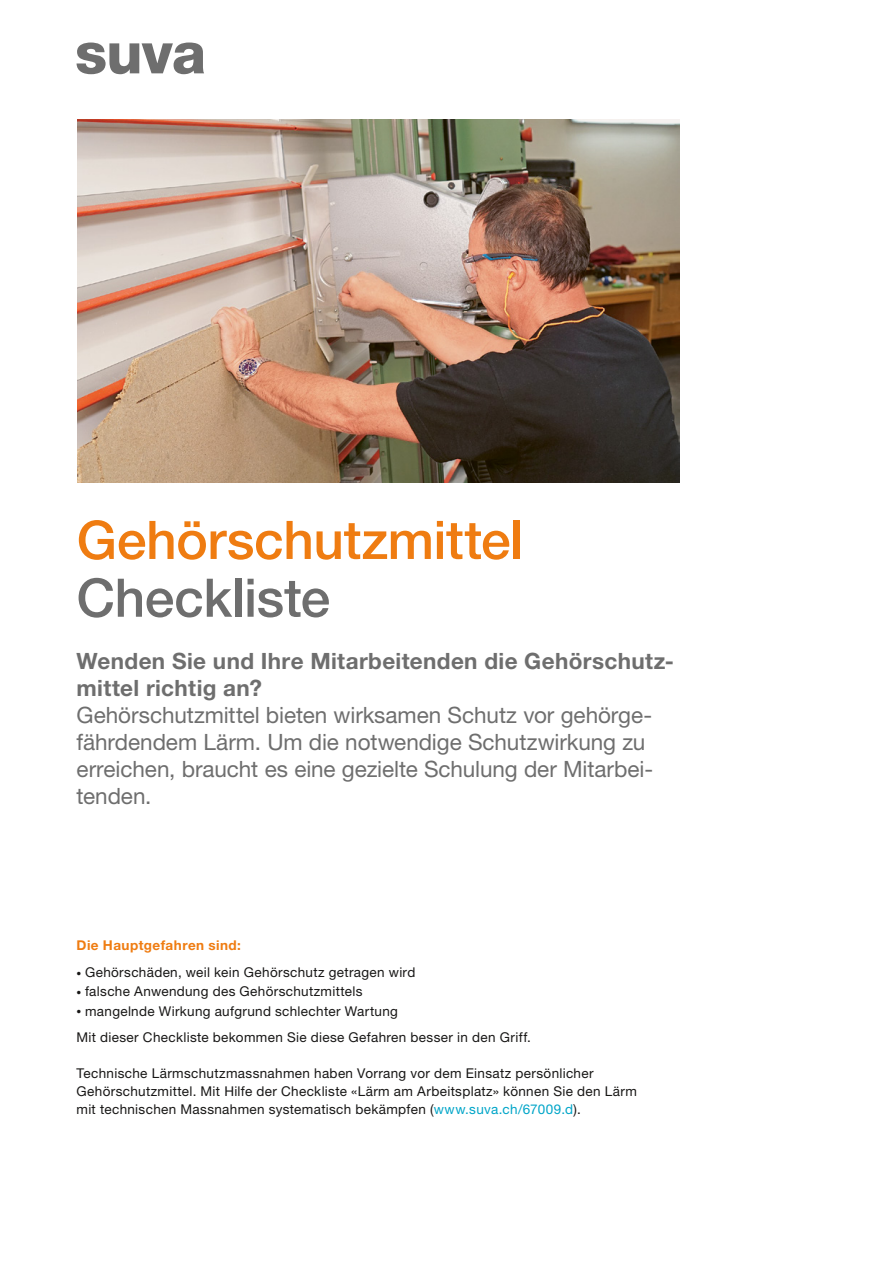
<style>
.page{position:relative;width:893px;height:1263px;background:#fff}
.page>*{position:absolute;margin:0;border:0;box-sizing:border-box;transform-origin:0 0}
.t1{font:500 53.25px "Helvetica Neue LT Std";letter-spacing:-.005em;color:#ef7c11}
.t2{font:500 53.25px "Helvetica Neue LT Std";letter-spacing:-.01em;color:#6e6e6e}
.t3{font:22.5px/27px "Helvetica Neue LT Std";letter-spacing:-.005em;color:#6e6e6e}
.t4{font:700 22.5px/27px "Helvetica Neue LT Std";letter-spacing:.015em;color:#6e6e6e}
.t5{font:13.5px/18px "Helvetica Neue LT Std";letter-spacing:.025em;color:#181716}
.t6{font:700 13.5px "Helvetica Neue LT Std";letter-spacing:.035em;color:#ef7c11}
.s1{font-weight:300;font-size:9.75px}
.s2{color:#00a5c8}
</style>
<div class="page">
<svg style="left:77px;top:43px;width:127px;height:31px"></svg>
<img style="left:77px;top:119px;width:603px;height:364px">
<h1 class="t1" style="left:77px;top:508px;width:448px">Gehörschutzmittel</h1>
<h1 class="t2" style="left:77px;top:566px;width:255px">Checkliste</h1>
<h2 class="t4" style="left:77px;top:647px;width:599px">Wenden Sie und Ihre Mitarbeitenden die Gehörschutz&shy;mittel richtig an?</h2>
<h2 class="t3" style="left:77px;top:701px;width:578px">Gehörschutzmittel bieten wirksamen Schutz vor gehörge&shy;fährdendem Lärm. Um die notwendige Schutzwirkung zu erreichen, braucht es eine gezielte Schulung der Mitarbei&shy;tenden.</h2>
<p class="t6" style="left:77px;top:936px;width:166px">Die Hauptgefahren sind:</p>
<p class="t5" style="left:77px;top:963px;width:340px"><span class="s1">•</span> Gehörschäden, weil kein Gehörschutz getragen wird</p>
<p class="t5" style="left:77px;top:982px;width:288px"><span class="s1">•</span> falsche Anwendung des Gehörschutzmittels</p>
<p class="t5" style="left:77px;top:997px;width:456px;line-height:26.5px"><span class="s1">•</span> mangelnde Wirkung aufgrund schlechter Wartung<br>Mit dieser Checkliste bekommen Sie diese Gefahren besser in den Griff.</p>
<p class="t5" style="left:77px;top:1064px;width:562px">Technische Lärmschutzmassnahmen haben Vorrang vor dem Einsatz persönlicher<br>Gehörschutzmittel. Mit Hilfe der Checkliste «Lärm am Arbeitsplatz» können Sie den Lärm mit technischen Massnahmen systematisch bekämpfen (<span class="s2">www.suva.ch/67009.d</span>).</p>
</div>
